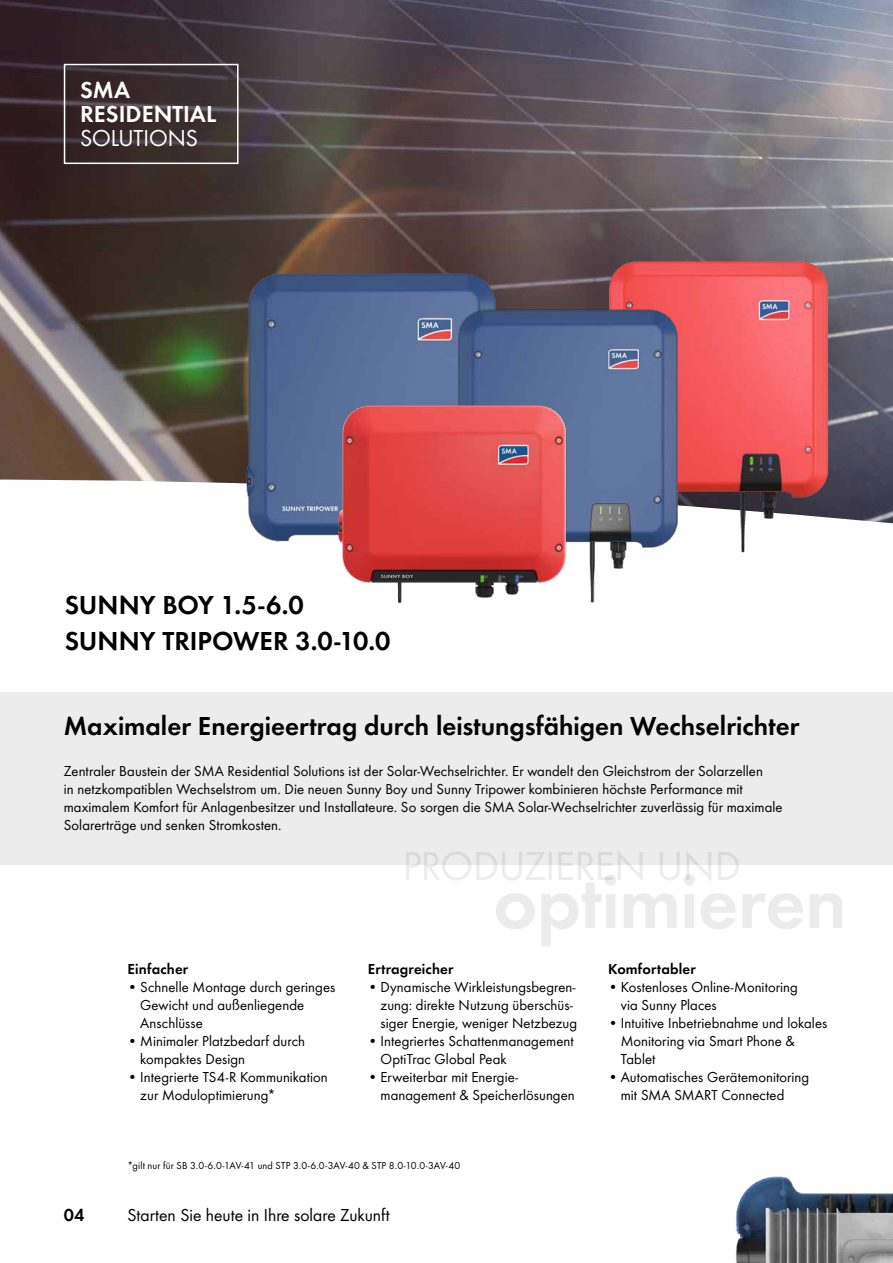
<style>
.page{position:relative;width:893px;height:1263px;background:#fff}
.page>*{position:absolute;margin:0;border:0;box-sizing:border-box;transform-origin:0 0}
.t1{font:600 27px/36px "SMA Futura Global";color:#000}
.t2{font:600 24px/24px "SMA Futura Global";color:#fff}
.t3{font:24px "SMA Futura Global";letter-spacing:-.005em;color:#fff}
.t4{font:18px "SMA Futura Global";letter-spacing:-.005em;color:#000}
.t5{font:600 18px "SMA Futura Global";color:#000}
.t6{font:15px/18px "SMA Futura Global";letter-spacing:.005em;color:#000}
.t7{font:600 15px "SMA Futura Global";letter-spacing:.01em;color:#000}
.t8{font:10.5px "SMA Futura Global";letter-spacing:.015em;color:#000}
</style>
<div class="page">
<img style="left:0;top:0;width:893px;height:429px">
<svg style="left:0;top:429px;width:893px;height:436px"></svg>
<div style="left:0;top:692px;width:893px;height:172px;background:#ececec"></div>
<img style="left:735px;top:1176px;width:158px;height:87px">
<img style="left:217px;top:255px;width:313px;height:404px">
<img style="left:596px;top:246px;width:244px;height:317px">
<img style="left:436px;top:295px;width:258px;height:323px">
<img style="left:306px;top:362px;width:286px;height:286px">
<div style="left:64px;top:64px;width:175px;height:100px;border:2px solid #fff"></div>
<h2 class="t2" style="left:80px;top:78px;width:138px">SMA<br>RESIDENTIAL</h2>
<h2 class="t3" style="left:80px;top:124px;width:119px">SOLUTIONS</h2>
<h1 class="t1" style="left:65px;top:586px;width:327px">SUNNY BOY 1.5-6.0<br>SUNNY TRIPOWER 3.0-10.0</h1>
<h1 class="t1" style="left:64px;top:707px;width:737px">Maximaler Energieertrag durch leistungsfähigen Wechselrichter</h1>
<p class="t6" style="left:64px;top:761px;width:720px">Zentraler Baustein der SMA Residential Solutions ist der Solar-Wechselrichter. Er wandelt den Gleichstrom der Solarzellen<br>in netzkompatiblen Wechselstrom um. Die neuen Sunny Boy und Sunny Tripower kombinieren höchste Performance mit maximalem Komfort für Anlagenbesitzer und Installateure. So sorgen die SMA Solar-Wechselrichter zuverlässig für maximale Solarerträge und senken Stromkosten.</p>
<p class="t7" style="left:128px;top:960px;width:62px">Einfacher</p>
<p class="t6" style="left:140px;top:977px;width:197px;text-indent:-13px">• Schnelle Montage durch geringes<br>Gewicht und außenliegende<br>Anschlüsse</p>
<p class="t6" style="left:140px;top:1031px;width:166px;text-indent:-13px">• Minimaler Platzbedarf durch kompaktes Design</p>
<p class="t6" style="left:140px;top:1067px;width:189px;text-indent:-13px">• Integrierte TS4-R Kommunikation zur Moduloptimierung*</p>
<p class="t7" style="left:368px;top:960px;width:87px">Ertragreicher</p>
<p class="t6" style="left:381px;top:977px;width:198px;text-indent:-13px">• Dynamische Wirkleistungsbegren&shy;zung: direkte Nutzung überschüs&shy;siger Energie, weniger Netzbezug</p>
<p class="t6" style="left:381px;top:1031px;width:195px;text-indent:-13px">• Integriertes Schattenmanagement<br>OptiTrac Global Peak</p>
<p class="t6" style="left:381px;top:1067px;width:196px;text-indent:-13px">• Erweiterbar mit Energie&shy;management &amp; Speicherlösungen</p>
<p class="t8" style="left:128px;top:1159px;width:334px">*gilt nur für SB 3.0-6.0-1AV-41 und STP 3.0-6.0-3AV-40 &amp; STP 8.0-10.0-3AV-40</p>
<p class="t5" style="left:64px;top:1204px;width:22px">04</p>
<p class="t4" style="left:128px;top:1204px;width:264px">Starten Sie heute in Ihre solare Zukunft</p>
<p class="t7" style="left:608px;top:960px;width:89px">Komfortabler</p>
<p class="t6" style="left:621px;top:977px;width:179px;text-indent:-13px">• Kostenloses Online-Monitoring via Sunny Places</p>
<p class="t6" style="left:621px;top:1013px;width:208px;text-indent:-13px">• Intuitive Inbetriebnahme und lokales<br>Monitoring via Smart Phone &amp;<br>Tablet</p>
<p class="t6" style="left:621px;top:1067px;width:190px;text-indent:-13px">• Automatisches Gerätemonitoring mit SMA SMART Connected</p>
</div>
